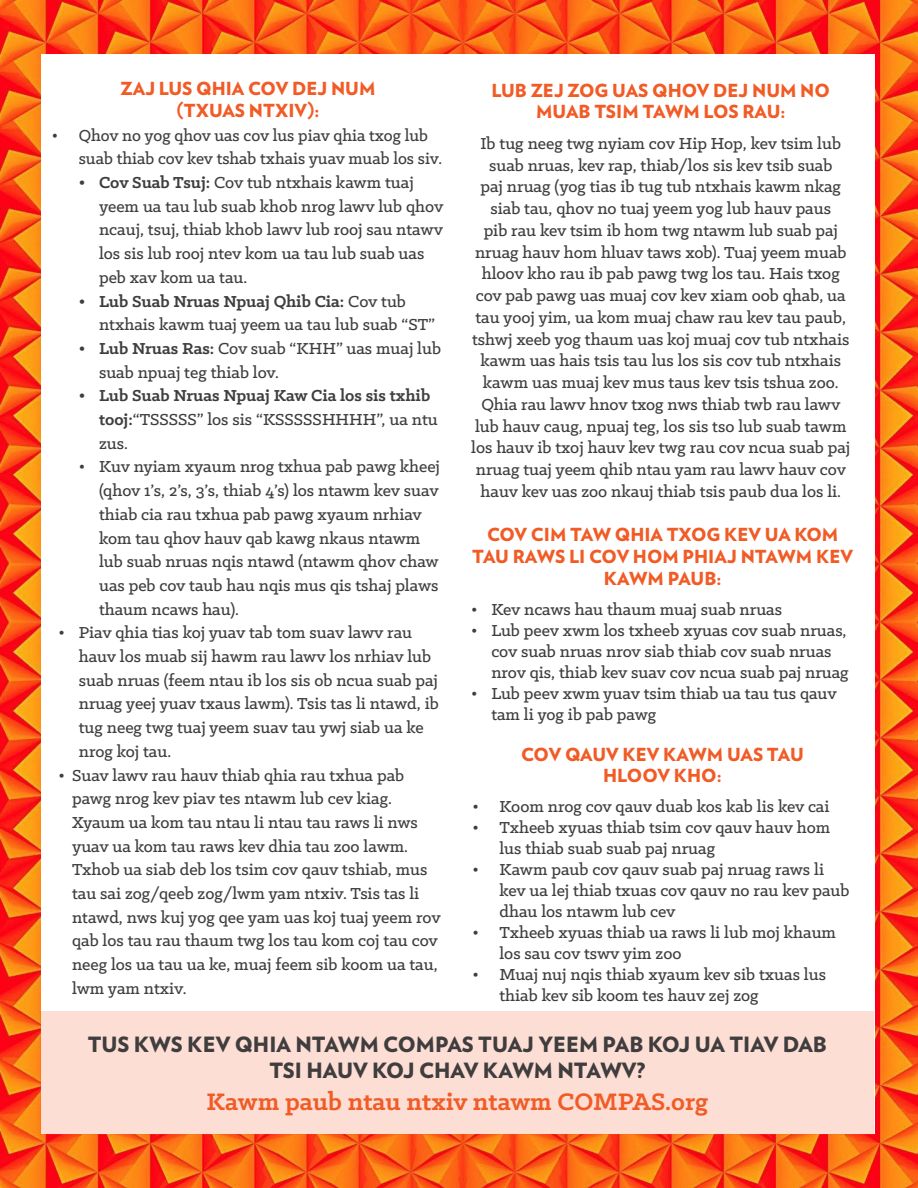
<style>
.page{position:relative;width:918px;height:1188px;background:#fff}
.page>*{position:absolute;margin:0;border:0;box-sizing:border-box;transform-origin:0 0}
.t1{font:700 27px "Klinic Slab";color:#f15b26}
.t2{font:900 21px "Verlag";color:#3f3d3e}
.t3{font:500 18px/23.7px "Klinic Slab";color:#3f3d3e}
.t4{font:900 18px/21.6px "Verlag";color:#f15b26;text-align:center}
.t5{font:700 18px/23.7px "Klinic Slab";color:#3f3d3e}
.s1{font-weight:700}
.s2{font-weight:500}
</style>
<div class="page">
<img style="left:0;top:0;width:918px;height:1188px">
<div style="left:41px;top:54px;width:833px;height:1080px;background:#fff"></div>
<div style="left:41px;top:1011px;width:833px;height:124px;background:#fcded4"></div>
<p class="t4" style="left:120px;top:77px;width:256px">ZAJ LUS QHIA COV DEJ NUM (TXUAS NTXIV):</p>
<p class="t3" style="left:79px;top:123px;width:365px;text-indent:-27px">• Qhov no yog qhov uas cov lus piav qhia txog lub suab thiab cov kev tshab txhais yuav muab los siv.</p>
<p class="t3" style="left:99px;top:170px;width:346px;text-indent:-20px"><span class="s1">• Cov Suab Tsuj:</span> Cov tub ntxhais kawm tuaj yeem ua tau lub suab khob nrog lawv lub qhov ncauj, tsuj, thiab khob lawv lub rooj sau ntawv los sis lub rooj ntev kom ua tau lub suab uas peb xav kom ua tau.</p>
<p class="t3" style="left:99px;top:289px;width:338px;text-indent:-20px"><span class="s1">• Lub Suab Nruas Npuaj Qhib Cia:</span> Cov tub ntxhais kawm tuaj yeem ua tau lub suab “ST”</p>
<p class="t3" style="left:99px;top:336px;width:344px;text-indent:-20px"><span class="s1">• Lub Nruas Ras:</span> Cov suab “KHH” uas muaj lub suab npuaj teg thiab lov.</p>
<p class="t5" style="left:99px;top:384px;width:340px;text-indent:-20px">• Lub Suab Nruas Npuaj Kaw Cia los sis txhib tooj:<span class="s2">“TSSSSS” los sis “KSSSSSHHHH”, ua ntu zus.</span></p>
<p class="t3" style="left:99px;top:455px;width:342px;text-indent:-20px">• Kuv nyiam xyaum nrog txhua pab pawg kheej (qhov 1’s, 2’s, 3’s, thiab 4’s) los ntawm kev suav thiab cia rau txhua pab pawg xyaum nrhiav kom tau qhov hauv qab kawg nkaus ntawm lub suab nruas nqis ntawd (ntawm qhov chaw uas peb cov taub hau nqis mus qis tshaj plaws thaum ncaws hau).</p>
<p class="t3" style="left:79px;top:621px;width:361px;text-indent:-20px">• Piav qhia tias koj yuav tab tom suav lawv rau hauv los muab sij hawm rau lawv los nrhiav lub suab nruas (feem ntau ib los sis ob ncua suab paj nruag yeej yuav txaus lawm). Tsis tas li ntawd, ib tug neeg twg tuaj yeem suav tau ywj siab ua ke nrog koj tau.</p>
<p class="t3" style="left:72px;top:763px;width:370px;text-indent:-14px">• Suav lawv rau hauv thiab qhia rau txhua pab pawg nrog kev piav tes ntawm lub cev kiag.<br>Xyaum ua kom tau ntau li ntau tau raws li nws yuav ua kom tau raws kev dhia tau zoo lawm.<br>Txhob ua siab deb los tsim cov qauv tshiab, mus tau sai zog/qeeb zog/lwm yam ntxiv. Tsis tas li ntawd, nws kuj yog qee yam uas koj tuaj yeem rov qab los tau rau thaum twg los tau kom coj tau cov neeg los ua tau ua ke, muaj feem sib koom ua tau, lwm yam ntxiv.</p>
<p class="t4" style="left:492px;top:78px;width:340px">LUB ZEJ ZOG UAS QHOV DEJ NUM NO<br>MUAB TSIM TAWM LOS RAU:</p>
<p class="t3" style="left:471px;top:132px;width:381px;line-height:21.8px;text-align:center">Ib tug neeg twg nyiam cov Hip Hop, kev tsim lub suab nruas, kev rap, thiab/los sis kev tsib suab<br>paj nruag (yog tias ib tug tub ntxhais kawm nkag siab tau, qhov no tuaj yeem yog lub hauv paus<br>pib rau kev tsim ib hom twg ntawm lub suab paj nruag hauv hom hluav taws xob). Tuaj yeem muab hloov kho rau ib pab pawg twg los tau. Hais txog cov pab pawg uas muaj cov kev xiam oob qhab, ua tau yooj yim, ua kom muaj chaw rau kev tau paub, tshwj xeeb yog thaum uas koj muaj cov tub ntxhais kawm uas hais tsis tau lus los sis cov tub ntxhais kawm uas muaj kev mus taus kev tsis tshua zoo.<br>Qhia rau lawv hnov txog nws thiab twb rau lawv lub hauv caug, npuaj teg, los sis tso lub suab tawm los hauv ib txoj hauv kev twg rau cov ncua suab paj nruag tuaj yeem qhib ntau yam rau lawv hauv cov hauv kev uas zoo nkauj thiab tsis paub dua los li.</p>
<p class="t4" style="left:472px;top:523px;width:382px">COV CIM TAW QHIA TXOG KEV UA KOM<br>TAU RAWS LI COV HOM PHIAJ NTAWM KEV<br>KAWM PAUB:</p>
<p class="t3" style="left:471px;top:597px;width:313px">• Kev ncaws hau thaum muaj suab nruas</p>
<p class="t3" style="left:491px;top:619px;width:359px;line-height:21px;text-indent:-20px">• Lub peev xwm los txheeb xyuas cov suab nruas, cov suab nruas nrov siab thiab cov suab nruas nrov qis, thiab kev suav cov ncua suab paj nruag</p>
<p class="t3" style="left:491px;top:682px;width:347px;line-height:21px;text-indent:-20px">• Lub peev xwm yuav tsim thiab ua tau tus qauv tam li yog ib pab pawg</p>
<p class="t4" style="left:521px;top:742px;width:284px">COV QAUV KEV KAWM UAS TAU</p>
<p class="t4" style="left:603px;top:764px;width:120px">HLOOV KHO:</p>
<p class="t3" style="left:472px;top:794px;width:359px">• Koom nrog cov qauv duab kos kab lis kev cai</p>
<p class="t3" style="left:500px;top:817px;width:332px;line-height:21px;text-indent:-27px">• Txheeb xyuas thiab tsim cov qauv hauv hom lus thiab suab suab paj nruag</p>
<p class="t3" style="left:500px;top:859px;width:352px;line-height:21px;text-indent:-27px">• Kawm paub cov qauv suab paj nruag raws li kev ua lej thiab txuas cov qauv no rau kev paub dhau los ntawm lub cev</p>
<p class="t3" style="left:500px;top:922px;width:338px;line-height:21px;text-indent:-27px">• Txheeb xyuas thiab ua raws li lub moj khaum los sau cov tswv yim zoo</p>
<p class="t3" style="left:500px;top:964px;width:328px;line-height:21px;text-indent:-27px">• Muaj nuj nqis thiab xyaum kev sib txuas lus thiab kev sib koom tes hauv zej zog</p>
<p class="t2" style="left:88px;top:1028px;width:741px">TUS KWS KEV QHIA NTAWM COMPAS TUAJ YEEM PAB KOJ UA TIAV DAB</p>
<p class="t2" style="left:269px;top:1053px;width:378px">TSI HAUV KOJ CHAV KAWM NTAWV?</p>
<p class="t1" style="left:207px;top:1084px;width:503px">Kawm paub ntau ntxiv ntawm COMPAS.org</p>
</div>
